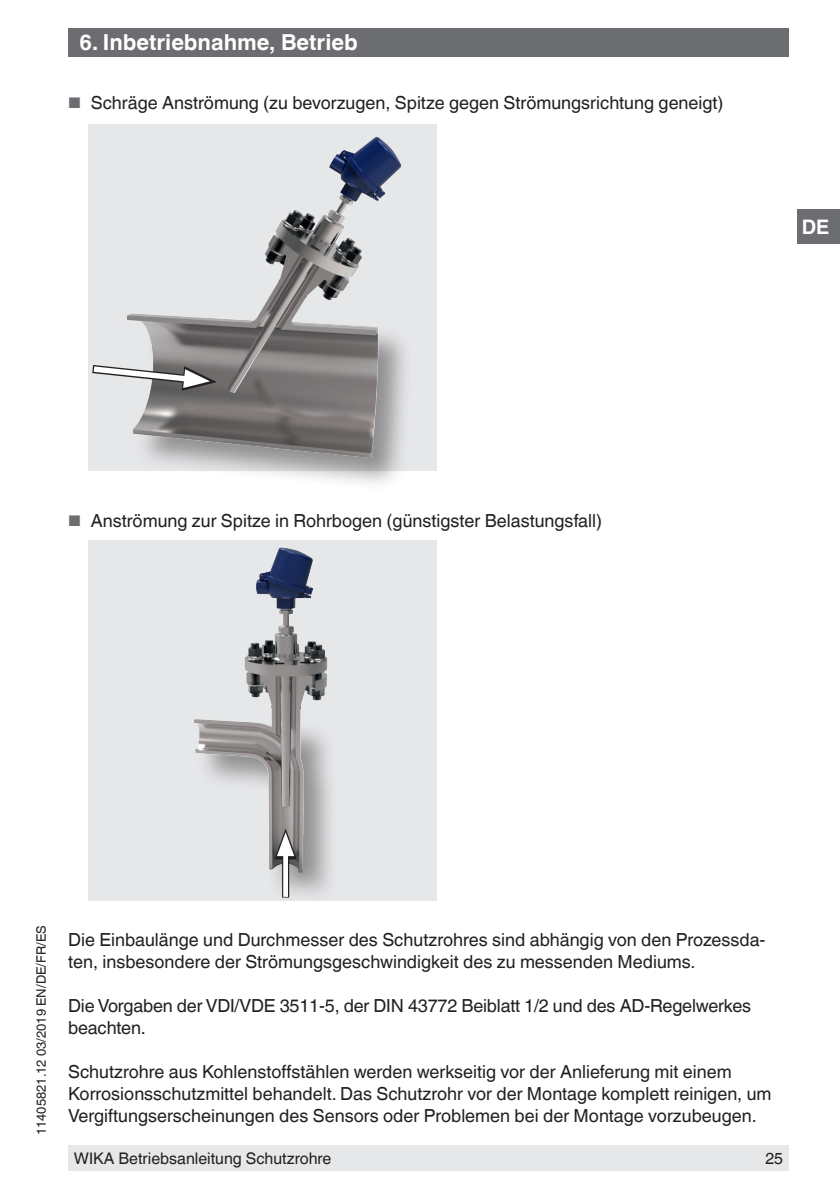
<style>
.page{position:relative;width:840px;height:1191px;background:#fff}
.page>*{position:absolute;margin:0;border:0;box-sizing:border-box;transform-origin:0 0}
.t1{font:700 22px "Helvetica World";color:#fff}
.t2{font:700 20px "Helvetica World";color:#fff}
.t3{font:18px/22px "Helvetica World";color:#231f20}
.t4{font:16px "Helvetica World";color:#231f20}
.t5{font:13px "Helvetica World";color:#231f20}
.s1{font-size:15.4px;color:#6c6d70}
</style>
<div class="page">
<div style="left:68px;top:1145px;width:720px;height:26px;background:#e6e7e9"></div>
<div style="left:68px;top:28px;width:720px;height:29px;background:#6c6d70"></div>
<div style="left:797px;top:210px;width:42px;height:34px;background:#6c6d70"></div>
<div style="left:89px;top:124px;width:348px;height:346px;background:#e6e7e9"></div>
<div style="left:132px;top:319px;width:281px;height:174px;background:#231f20;opacity:.44"></div>
<img style="left:127px;top:137px;width:285px;height:333px">
<svg style="left:88px;top:360px;width:129px;height:31px"></svg>
<div style="left:89px;top:540px;width:348px;height:360px;background:#e6e7e9"></div>
<div style="left:195px;top:721px;width:143px;height:186px;background:#231f20;opacity:.44"></div>
<img style="left:194px;top:547px;width:144px;height:329px">
<svg style="left:282px;top:859px;width:7px;height:38px"></svg>
<div style="left:283px;top:847px;width:5px;height:50px;background:#fff"></div>
<svg style="left:274px;top:828px;width:23px;height:31px"></svg>
<p class="t1" style="left:79px;top:30px;width:280px">6. Inbetriebnahme, Betrieb</p>
<p class="t3" style="left:68px;top:92px;width:656px"><span class="s1">■</span> Schräge Anströmung (zu bevorzugen, Spitze gegen Strömungsrichtung geneigt)</p>
<p class="t2" style="left:801px;top:215px;width:29px">DE</p>
<p class="t3" style="left:68px;top:510px;width:535px"><span class="s1">■</span> Anströmung zur Spitze in Rohrbogen (günstigster Belastungsfall)</p>
<p class="t5" style="left:34px;top:1135px;width:211px;rotate:-90deg">11405821.12 03/2019 EN/DE/FR/ES</p>
<p class="t3" style="left:68px;top:928px;width:698px">Die Einbaulänge und Durchmesser des Schutzrohres sind abhängig von den Prozessda&shy;ten, insbesondere der Strömungsgeschwindigkeit des zu messenden Mediums.</p>
<p class="t3" style="left:68px;top:994px;width:684px">Die Vorgaben der VDI/VDE 3511-5, der DIN 43772 Beiblatt 1/2 und des AD-Regelwerkes beachten.</p>
<p class="t3" style="left:68px;top:1060px;width:704px">Schutzrohre aus Kohlenstoffstählen werden werkseitig vor der Anlieferung mit einem<br>Korrosionsschutzmittel behandelt. Das Schutzrohr vor der Montage komplett reinigen, um<br>Vergiftungserscheinungen des Sensors oder Problemen bei der Montage vorzubeugen.</p>
<p class="t4" style="left:74px;top:1149px;width:259px">WIKA Betriebsanleitung Schutzrohre</p>
<p class="t4" style="left:765px;top:1149px;width:19px">25</p>
</div>
